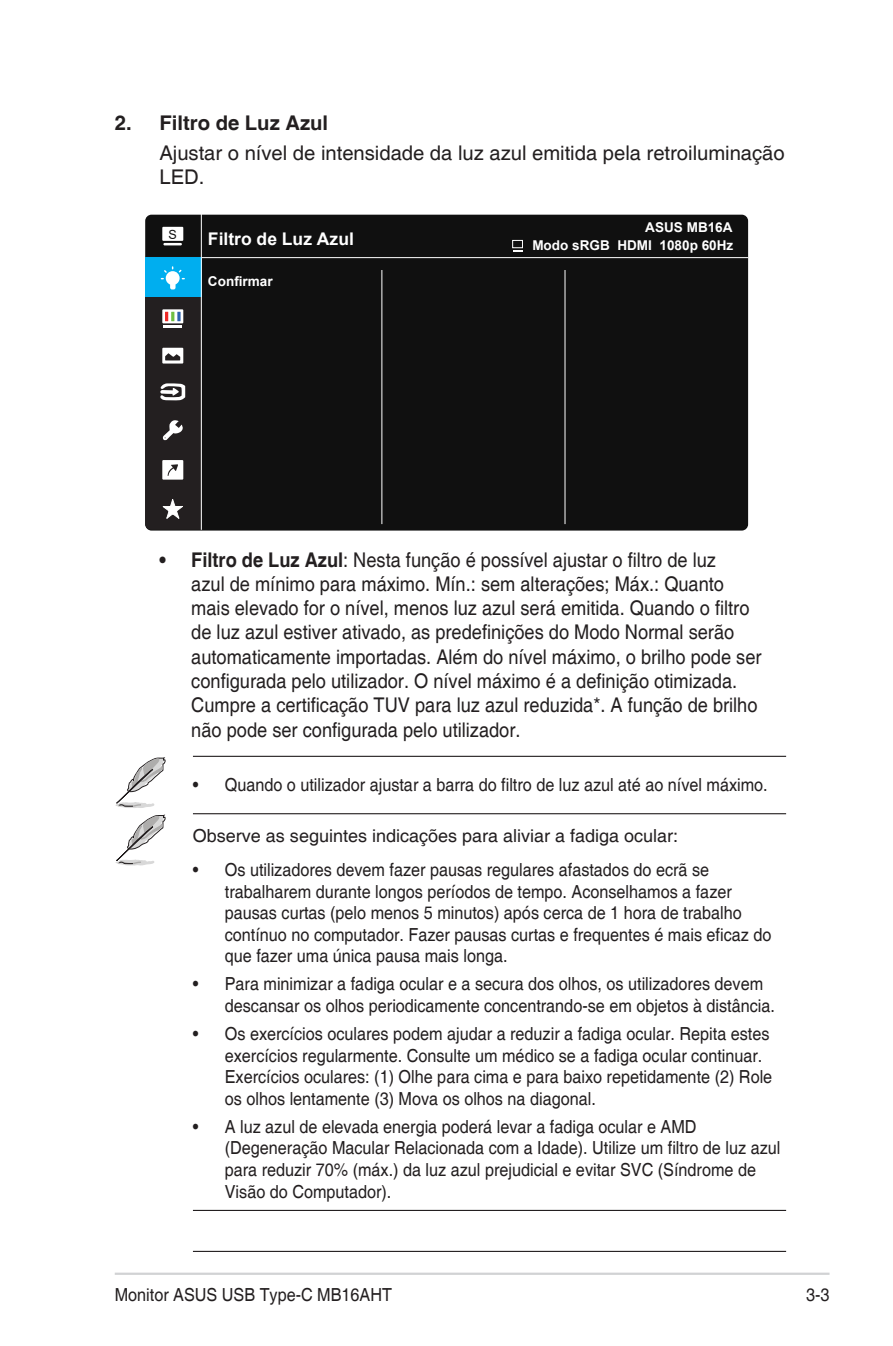
<style>
.page{position:relative;width:893px;height:1346px;background:#fff}
.page>*{position:absolute;margin:0;border:0;box-sizing:border-box;transform-origin:0 0}
.Body_Text_Indent{font:20.25px/24.3px "Helvetica";color:#231f20;scale:.9 1}
.Body_Text_Indent-2{font:20.25px/24.3px "Helvetica";color:#231f20}
.OSD_Item{font:700 20.25px "Helvetica";color:#231f20}
.Body_Text_Indent-3{font:18px/21.6px "Helvetica";color:#231f20;scale:.9 1}
.Body_Text_Indent-4{font:18px "Helvetica";color:#231f20}
.t1{font:700 17.55px "Arial";color:#fff}
.t2{font:700 13.5px "Arial";color:#fff}
.t3{font:12.6px "Arial";color:#101010}
.s1{font-weight:700}
</style>
<div class="page">
<hr style="left:115px;top:1272px;width:714px;height:3px;background:#d1d2d4">
<div style="left:145px;top:215px;width:603px;height:315px;background:#101010;border-radius:6px"></div>
<hr style="left:145px;top:257px;width:603px;height:1px;background:#fff">
<hr style="left:381px;top:270px;width:1px;height:254px;background:#fff">
<hr style="left:565px;top:270px;width:1px;height:254px;background:#fff">
<div style="left:162px;top:227px;width:21px;height:14px;background:#fff"></div>
<svg style="left:163px;top:243px;width:19px;height:2px"></svg>
<hr style="left:201px;top:213px;width:1px;height:317px;background:#fff">
<svg style="left:145px;top:257px;width:57px;height:273px;background:#364b54"></svg>
<div style="left:512px;top:240px;width:11px;height:8px;border:1px solid #fff"></div>
<hr style="left:193px;top:756px;width:593px;height:1px;background:#231f20">
<hr style="left:193px;top:813px;width:593px;height:1px;background:#231f20">
<hr style="left:193px;top:1210px;width:593px;height:1px;background:#231f20">
<hr style="left:193px;top:1251px;width:593px;height:1px;background:#231f20">
<svg style="left:115px;top:757px;width:51px;height:51px"></svg>
<svg style="left:115px;top:814px;width:51px;height:52px"></svg>
<p class="OSD_Item" style="left:115px;top:110px;width:215px">2. Filtro de Luz Azul</p>
<p class="Body_Text_Indent-2" style="left:159px;top:141px;width:627px">Ajustar o nível de intensidade da luz azul emitida pela retroiluminação<br>LED.</p>
<p class="t3" style="left:168px;top:225px;width:10px">S</p>
<p class="t1" style="left:208px;top:226px;width:147px">Filtro de Luz Azul</p>
<p class="t2" style="left:208px;top:272px;width:66px">Confirmar</p>
<p class="t2" style="left:645px;top:217px;width:89px">ASUS MB16A</p>
<p class="t2" style="left:532px;top:236px;width:203px">Modo sRGB HDMI 1080p 60Hz</p>
<p class="Body_Text_Indent" style="left:191px;top:548px;width:635px;text-indent:-32px"><span class="s1">• Filtro de Luz Azul</span>: Nesta função é possível ajustar o filtro de luz<br>azul de mínimo para máximo. Mín.: sem alterações; Máx.: Quanto mais elevado for o nível, menos luz azul será emitida. Quando o filtro de luz azul estiver ativado, as predefinições do Modo Normal serão automaticamente importadas. Além do nível máximo, o brilho pode ser configurada pelo utilizador. O nível máximo é a definição otimizada.<br>Cumpre a certificação TUV para luz azul reduzida*. A função de brilho não pode ser configurada pelo utilizador.</p>
<p class="Body_Text_Indent-3" style="left:193px;top:774px;width:640px">• Quando o utilizador ajustar a barra do filtro de luz azul até ao nível máximo.</p>
<p class="Body_Text_Indent-4" style="left:193px;top:825px;width:487px">Observe as seguintes indicações para aliviar a fadiga ocular:</p>
<p class="Body_Text_Indent-3" style="left:225px;top:859px;width:609px;text-indent:-32px">• Os utilizadores devem fazer pausas regulares afastados do ecrã se trabalharem durante longos períodos de tempo. Aconselhamos a fazer pausas curtas (pelo menos 5 minutos) após cerca de 1 hora de trabalho contínuo no computador. Fazer pausas curtas e frequentes é mais eficaz do que fazer uma única pausa mais longa.</p>
<p class="Body_Text_Indent-3" style="left:225px;top:974px;width:613px;text-indent:-32px">• Para minimizar a fadiga ocular e a secura dos olhos, os utilizadores devem descansar os olhos periodicamente concentrando-se em objetos à distância.</p>
<p class="Body_Text_Indent-3" style="left:225px;top:1023px;width:610px;text-indent:-32px">• Os exercícios oculares podem ajudar a reduzir a fadiga ocular. Repita estes exercícios regularmente. Consulte um médico se a fadiga ocular continuar.<br>Exercícios oculares: (1) Olhe para cima e para baixo repetidamente (2) Role os olhos lentamente (3) Mova os olhos na diagonal.</p>
<p class="Body_Text_Indent-3" style="left:225px;top:1116px;width:619px;text-indent:-32px">• A luz azul de elevada energia poderá levar a fadiga ocular e AMD (Degeneração Macular Relacionada com a Idade). Utilize um filtro de luz azul para reduzir 70% (máx.) da luz azul prejudicial e evitar SVC (Síndrome de Visão do Computador).</p>
<p class="Body_Text_Indent-3" style="left:115px;top:1284px;width:310px">Monitor ASUS USB Type-C MB16AHT</p>
<p class="Body_Text_Indent-3" style="left:806px;top:1284px;width:28px">3-3</p>
</div>
